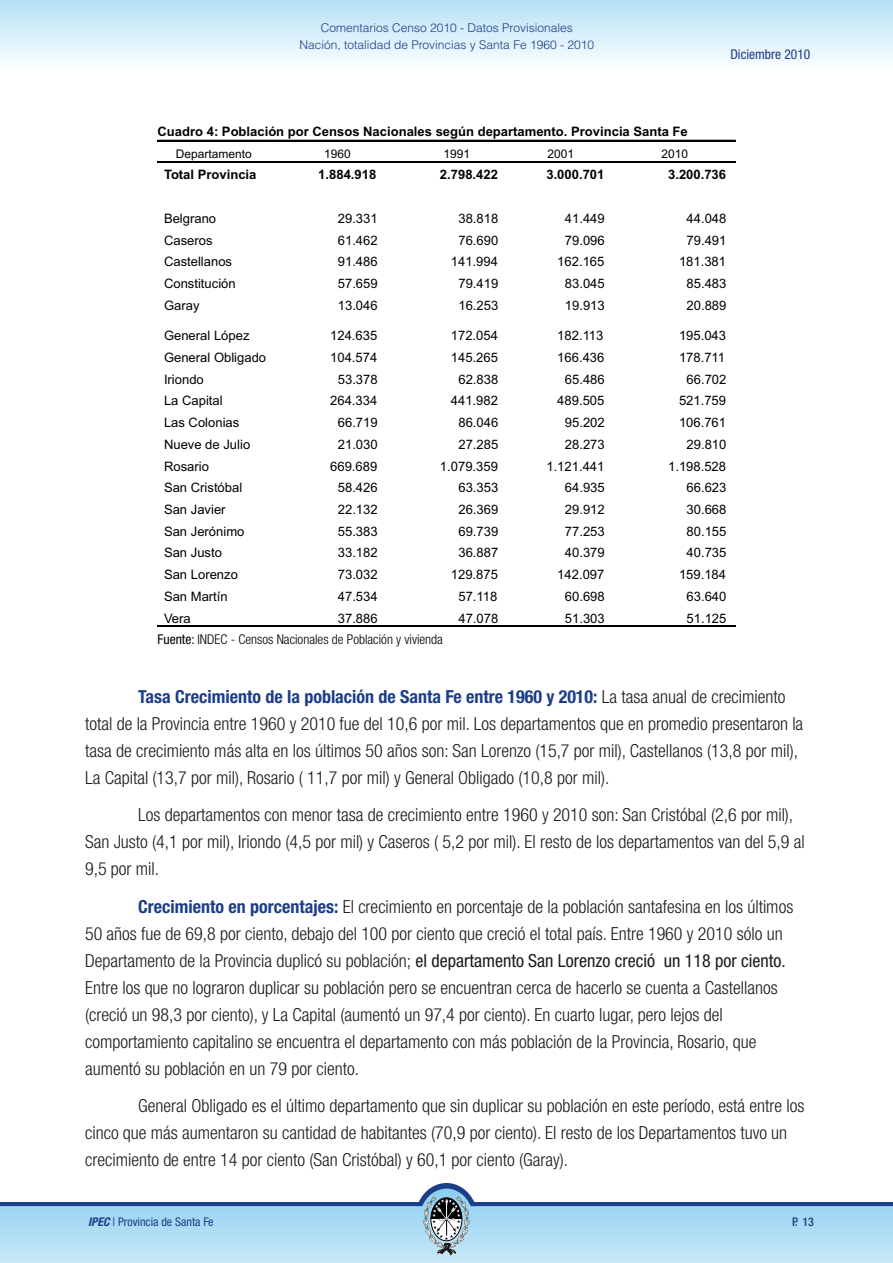
<style>
.page{position:relative;width:893px;height:1263px;background:#fff}
.page>*{position:absolute;margin:0;border:0;box-sizing:border-box;transform-origin:0 0}
.t1{font:300 condensed 18px/27px "Helvetica Neue";color:#1f1a17}
.t2{font:700 condensed 18px "Helvetica Neue";color:#1c3d87}
.t3{font:300 condensed 13.5px "Helvetica Neue";color:#000}
.t4{font:condensed 13.5px "Helvetica Neue";color:#1c3d87}
.t5{font:13.05px "Arial";color:#000}
.t6{font:700 13.05px "Arial";color:#000}
.t7{font:300 12px/16.5px "Helvetica";color:#1c3d87;text-align:center}
.t8{font:12px "Arial";color:#000}
.t9{font:condensed 12px "Helvetica Neue";color:#1c3d87}
.t10{font:500 condensed 12px "Helvetica Neue";color:#1c3d87}
.s1{font-weight:400}
.s2{font-weight:300;color:#1f1a17}
.s3{font-weight:700;color:#1c3d87}
.s4{font-weight:700;font-style:italic}
</style>
<div class="page">
<svg style="left:0;top:1188px;width:893px;height:75px"></svg>
<svg style="left:423px;top:1196px;width:47px;height:61px;background:#8fa3ae"></svg>
<div style="left:0;top:0;width:893px;height:72px;background:linear-gradient(to bottom,#b6e0f5,#fdfeff)"></div>
<div style="left:0;top:70px;width:893px;height:5px;background:#fff"></div>
<hr style="left:157px;top:140px;width:578px;height:1px;background:#000">
<hr style="left:157px;top:162px;width:578px;height:1px;background:#000">
<hr style="left:157px;top:626px;width:578px;height:1px;background:#000">
<p class="t7" style="left:299px;top:21px;width:296px">Comentarios Censo 2010 - Datos Provisionales<br>Nación, totalidad de Provincias y Santa Fe 1960 - 2010</p>
<p class="t4" style="left:730px;top:48px;width:81px">Diciembre 2010</p>
<p class="t6" style="left:157px;top:126px;width:532px">Cuadro 4: Población por Censos Nacionales según departamento. Provincia Santa Fe</p>
<p class="t8" style="left:176px;top:149px;width:77px">Departamento</p>
<p class="t8" style="left:324px;top:149px;width:28px">1960</p>
<p class="t8" style="left:444px;top:149px;width:28px">1991</p>
<p class="t8" style="left:547px;top:149px;width:28px">2001</p>
<p class="t8" style="left:662px;top:149px;width:28px">2010</p>
<p class="t6" style="left:164px;top:170px;width:94px">Total Provincia</p>
<p class="t6" style="left:318px;top:170px;width:59px">1.884.918</p>
<p class="t6" style="left:440px;top:170px;width:59px">2.798.422</p>
<p class="t6" style="left:546px;top:170px;width:59px">3.000.701</p>
<p class="t6" style="left:668px;top:170px;width:59px">3.200.736</p>
<p class="t5" style="left:164px;top:213px;width:54px">Belgrano</p>
<p class="t5" style="left:338px;top:213px;width:41px">29.331</p>
<p class="t5" style="left:458px;top:213px;width:41px">38.818</p>
<p class="t5" style="left:565px;top:213px;width:41px">41.449</p>
<p class="t5" style="left:687px;top:213px;width:41px">44.048</p>
<p class="t5" style="left:164px;top:235px;width:50px">Caseros</p>
<p class="t5" style="left:338px;top:235px;width:41px">61.462</p>
<p class="t5" style="left:458px;top:235px;width:41px">76.690</p>
<p class="t5" style="left:565px;top:235px;width:41px">79.096</p>
<p class="t5" style="left:687px;top:235px;width:41px">79.491</p>
<p class="t5" style="left:164px;top:257px;width:70px">Castellanos</p>
<p class="t5" style="left:338px;top:257px;width:41px">91.486</p>
<p class="t5" style="left:451px;top:257px;width:49px">141.994</p>
<p class="t5" style="left:557px;top:257px;width:49px">162.165</p>
<p class="t5" style="left:679px;top:257px;width:49px">181.381</p>
<p class="t5" style="left:164px;top:278px;width:73px">Constitución</p>
<p class="t5" style="left:338px;top:278px;width:41px">57.659</p>
<p class="t5" style="left:458px;top:278px;width:41px">79.419</p>
<p class="t5" style="left:565px;top:278px;width:41px">83.045</p>
<p class="t5" style="left:687px;top:278px;width:41px">85.483</p>
<p class="t5" style="left:164px;top:300px;width:37px">Garay</p>
<p class="t5" style="left:338px;top:300px;width:41px">13.046</p>
<p class="t5" style="left:458px;top:300px;width:41px">16.253</p>
<p class="t5" style="left:565px;top:300px;width:41px">19.913</p>
<p class="t5" style="left:687px;top:300px;width:41px">20.889</p>
<p class="t5" style="left:164px;top:331px;width:87px">General López</p>
<p class="t5" style="left:330px;top:331px;width:49px">124.635</p>
<p class="t5" style="left:451px;top:331px;width:49px">172.054</p>
<p class="t5" style="left:557px;top:331px;width:48px">182.113</p>
<p class="t5" style="left:679px;top:331px;width:49px">195.043</p>
<p class="t5" style="left:164px;top:352px;width:104px">General Obligado</p>
<p class="t5" style="left:330px;top:352px;width:49px">104.574</p>
<p class="t5" style="left:451px;top:352px;width:49px">145.265</p>
<p class="t5" style="left:557px;top:352px;width:49px">166.436</p>
<p class="t5" style="left:679px;top:352px;width:48px">178.711</p>
<p class="t5" style="left:164px;top:374px;width:41px">Iriondo</p>
<p class="t5" style="left:338px;top:374px;width:41px">53.378</p>
<p class="t5" style="left:458px;top:374px;width:41px">62.838</p>
<p class="t5" style="left:565px;top:374px;width:41px">65.486</p>
<p class="t5" style="left:687px;top:374px;width:41px">66.702</p>
<p class="t5" style="left:164px;top:396px;width:60px">La Capital</p>
<p class="t5" style="left:330px;top:396px;width:49px">264.334</p>
<p class="t5" style="left:451px;top:396px;width:49px">441.982</p>
<p class="t5" style="left:557px;top:396px;width:49px">489.505</p>
<p class="t5" style="left:679px;top:396px;width:49px">521.759</p>
<p class="t5" style="left:164px;top:417px;width:77px">Las Colonias</p>
<p class="t5" style="left:338px;top:417px;width:41px">66.719</p>
<p class="t5" style="left:458px;top:417px;width:41px">86.046</p>
<p class="t5" style="left:565px;top:417px;width:41px">95.202</p>
<p class="t5" style="left:679px;top:417px;width:49px">106.761</p>
<p class="t5" style="left:164px;top:439px;width:88px">Nueve de Julio</p>
<p class="t5" style="left:338px;top:439px;width:41px">21.030</p>
<p class="t5" style="left:458px;top:439px;width:41px">27.285</p>
<p class="t5" style="left:565px;top:439px;width:41px">28.273</p>
<p class="t5" style="left:687px;top:439px;width:41px">29.810</p>
<p class="t5" style="left:164px;top:461px;width:46px">Rosario</p>
<p class="t5" style="left:330px;top:461px;width:49px">669.689</p>
<p class="t5" style="left:440px;top:461px;width:59px">1.079.359</p>
<p class="t5" style="left:546px;top:461px;width:59px">1.121.441</p>
<p class="t5" style="left:668px;top:461px;width:59px">1.198.528</p>
<p class="t5" style="left:164px;top:483px;width:80px">San Cristóbal</p>
<p class="t5" style="left:338px;top:483px;width:41px">58.426</p>
<p class="t5" style="left:458px;top:483px;width:41px">63.353</p>
<p class="t5" style="left:565px;top:483px;width:41px">64.935</p>
<p class="t5" style="left:687px;top:483px;width:41px">66.623</p>
<p class="t5" style="left:164px;top:504px;width:63px">San Javier</p>
<p class="t5" style="left:338px;top:504px;width:41px">22.132</p>
<p class="t5" style="left:458px;top:504px;width:41px">26.369</p>
<p class="t5" style="left:565px;top:504px;width:41px">29.912</p>
<p class="t5" style="left:687px;top:504px;width:41px">30.668</p>
<p class="t5" style="left:164px;top:526px;width:82px">San Jerónimo</p>
<p class="t5" style="left:338px;top:526px;width:41px">55.383</p>
<p class="t5" style="left:458px;top:526px;width:41px">69.739</p>
<p class="t5" style="left:565px;top:526px;width:41px">77.253</p>
<p class="t5" style="left:687px;top:526px;width:41px">80.155</p>
<p class="t5" style="left:164px;top:548px;width:59px">San Justo</p>
<p class="t5" style="left:338px;top:548px;width:41px">33.182</p>
<p class="t5" style="left:458px;top:548px;width:41px">36.887</p>
<p class="t5" style="left:565px;top:548px;width:41px">40.379</p>
<p class="t5" style="left:687px;top:548px;width:41px">40.735</p>
<p class="t5" style="left:164px;top:570px;width:75px">San Lorenzo</p>
<p class="t5" style="left:338px;top:570px;width:41px">73.032</p>
<p class="t5" style="left:451px;top:570px;width:49px">129.875</p>
<p class="t5" style="left:557px;top:570px;width:49px">142.097</p>
<p class="t5" style="left:679px;top:570px;width:49px">159.184</p>
<p class="t5" style="left:164px;top:591px;width:65px">San Martín</p>
<p class="t5" style="left:338px;top:591px;width:41px">47.534</p>
<p class="t5" style="left:458px;top:591px;width:40px">57.118</p>
<p class="t5" style="left:565px;top:591px;width:41px">60.698</p>
<p class="t5" style="left:687px;top:591px;width:41px">63.640</p>
<p class="t5" style="left:164px;top:613px;width:28px">Vera</p>
<p class="t5" style="left:338px;top:613px;width:41px">37.886</p>
<p class="t5" style="left:458px;top:613px;width:41px">47.078</p>
<p class="t5" style="left:565px;top:613px;width:41px">51.303</p>
<p class="t5" style="left:687px;top:613px;width:41px">51.125</p>
<p class="t3" style="left:157px;top:634px;width:287px"><span class="s1">Fuente:</span> INDEC - Censos Nacionales de Población y vivienda</p>
<p class="t2" style="left:138px;top:689px;width:649px">Tasa Crecimiento de la población de Santa Fe entre 1960 y 2010: <span class="s2">La tasa anual de crecimiento</span></p>
<p class="t1" style="left:85px;top:711px;width:720px">total de la Provincia entre 1960 y 2010 fue del 10,6 por mil. Los departamentos que en promedio presentaron la tasa de crecimiento más alta en los últimos 50 años son: San Lorenzo (15,7 por mil), Castellanos (13,8 por mil),<br>La Capital (13,7 por mil), Rosario ( 11,7 por mil) y General Obligado (10,8 por mil).</p>
<p class="t1" style="left:85px;top:802px;width:721px;text-indent:53px">Los departamentos con menor tasa de crecimiento entre 1960 y 2010 son: San Cristóbal (2,6 por mil),<br>San Justo (4,1 por mil), Iriondo (4,5 por mil) y Caseros ( 5,2 por mil). El resto de los departamentos van del 5,9 al<br>9,5 por mil.</p>
<p class="t1" style="left:138px;top:894px;width:657px"><span class="s3">Crecimiento en porcentajes:</span> El crecimiento en porcentaje de la población santafesina en los últimos</p>
<p class="t1" style="left:85px;top:921px;width:702px">50 años fue de 69,8 por ciento, debajo del 100 por ciento que creció el total país. Entre 1960 y 2010 sólo un Departamento de la Provincia duplicó su población; <span class="s1">el departamento San Lorenzo creció un 118 por ciento.<br></span>Entre los que no lograron duplicar su población pero se encuentran cerca de hacerlo se cuenta a Castellanos (creció un 98,3 por ciento), y La Capital (aumentó un 97,4 por ciento). En cuarto lugar, pero lejos del comportamiento capitalino se encuentra el departamento con más población de la Provincia, Rosario, que aumentó su población en un 79 por ciento.</p>
<p class="t1" style="left:85px;top:1093px;width:721px;text-indent:53px">General Obligado es el último departamento que sin duplicar su población en este período, está entre los cinco que más aumentaron su cantidad de habitantes (70,9 por ciento). El resto de los Departamentos tuvo un crecimiento de entre 14 por ciento (San Cristóbal) y 60,1 por ciento (Garay).</p>
<p class="t9" style="left:88px;top:1216px;width:127px"><span class="s4">IPEC</span> | Provincia de Santa Fe</p>
<p class="t10" style="left:792px;top:1216px;width:23px">P. 13</p>
</div>
